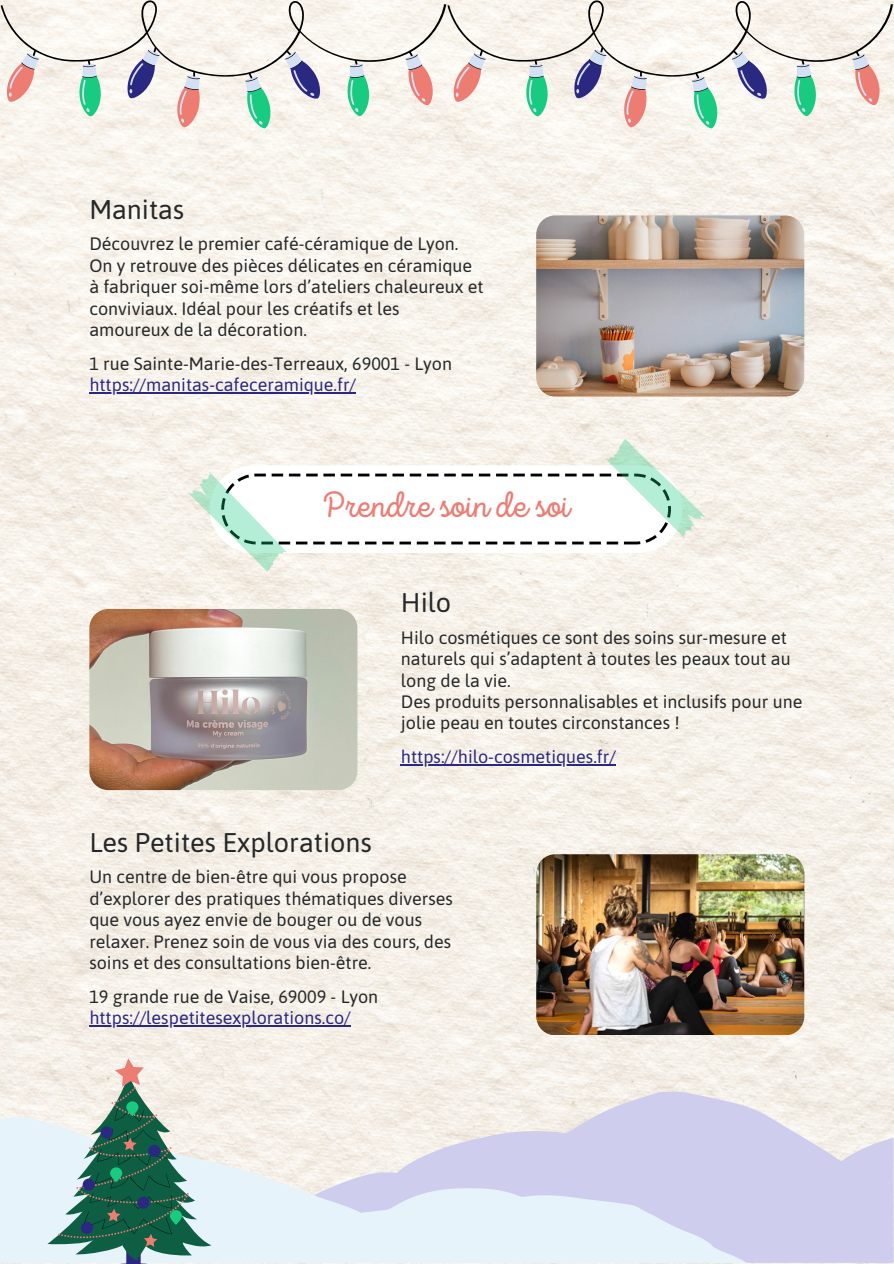
<style>
.page{position:relative;width:894px;height:1264px;background:#fff}
.page>*{position:absolute;margin:0;border:0;box-sizing:border-box;transform-origin:0 0}
.t1{font:36.3px "Intro Script";color:#ed7c73}
.t2{font:27px "Asap";color:#252729}
.t3{font:18px/21.3px "Asap";color:#252729}
.t4{font:18px "Asap";color:#2b2882}
</style>
<div class="page">
<img style="left:0;top:0;width:893px;height:1263px">
<svg style="left:1px;top:0;width:891px;height:129px"></svg>
<svg style="left:0;top:1092px;width:892px;height:171px;background:#ebf1f3"></svg>
<svg style="left:314px;top:1091px;width:579px;height:171px;background:#dddeee"></svg>
<svg style="left:47px;top:1058px;width:164px;height:205px;background:#94b1a8"></svg>
<img style="left:536px;top:215px;width:268px;height:181px">
<img style="left:89px;top:609px;width:268px;height:181px">
<svg style="left:187px;top:433px;width:519px;height:144px"></svg>
<img style="left:536px;top:854px;width:268px;height:180px">
<hr style="left:89px;top:392px;width:267px;height:1px;background:#2b2882">
<hr style="left:401px;top:764px;width:214px;height:1px;background:#2b2882">
<hr style="left:89px;top:1025px;width:262px;height:1px;background:#2b2882">
<p class="t2" style="left:89px;top:193px;width:96px">Manitas</p>
<p class="t3" style="left:89px;top:233px;width:395px">Découvrez le premier café-céramique de Lyon.<br>On y retrouve des pièces délicates en céramique à fabriquer soi-même lors d’ateliers chaleureux et conviviaux. Idéal pour les créatifs et les amoureux de la décoration.</p>
<p class="t3" style="left:89px;top:352px;width:364px">1 rue Sainte-Marie-des-Terreaux, 69001 - Lyon</p>
<p class="t4" style="left:89px;top:374px;width:268px">https://manitas-cafeceramique.fr/</p>
<p class="t1" style="left:323px;top:490px;width:247px">Prendre soin de soi</p>
<p class="t2" style="left:401px;top:586px;width:52px">Hilo</p>
<p class="t3" style="left:401px;top:626px;width:391px">Hilo cosmétiques ce sont des soins sur-mesure et naturels qui s’adaptent à toutes les peaux tout au long de la vie.</p>
<p class="t3" style="left:401px;top:690px;width:403px">Des produits personnalisables et inclusifs pour une jolie peau en toutes circonstances !</p>
<p class="t4" style="left:401px;top:746px;width:216px">https://hilo-cosmetiques.fr/</p>
<p class="t2" style="left:89px;top:826px;width:284px">Les Petites Explorations</p>
<p class="t3" style="left:89px;top:866px;width:365px">Un centre de bien-être qui vous propose d’explorer des pratiques thématiques diverses que vous ayez envie de bouger ou de vous relaxer. Prenez soin de vous via des cours, des soins et des consultations bien-être.</p>
<p class="t3" style="left:89px;top:985px;width:290px">19 grande rue de Vaise, 69009 - Lyon</p>
<p class="t4" style="left:89px;top:1007px;width:263px">https://lespetitesexplorations.co/</p>
</div>
